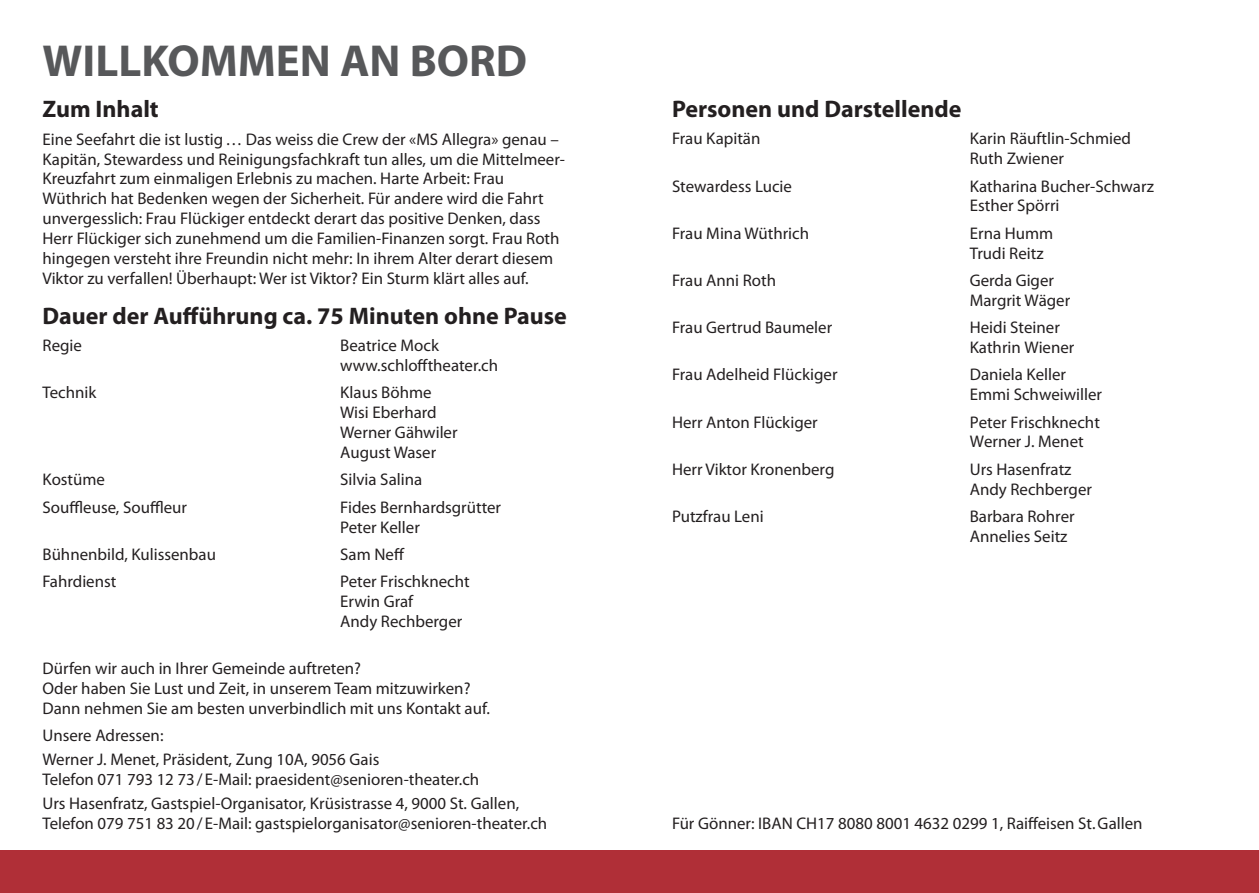
<style>
.page{position:relative;width:1259px;height:893px;background:#fff}
.page>*{position:absolute;margin:0;border:0;box-sizing:border-box;transform-origin:0 0}
.t1{font:700 45px "Myriad Pro";color:#57585a}
.t2{font:700 24px "Myriad Pro";color:#231f20}
.t3{font:16.8px/20px "Myriad Pro";color:#231f20}
</style>
<div class="page">
<div style="left:0;top:850px;width:1259px;height:43px;background:#b02f37"></div>
<h1 class="t1" style="left:43px;top:32px;width:486px">WILLKOMMEN AN BORD</h1>
<h2 class="t2" style="left:43px;top:94px;width:118px">Zum Inhalt</h2>
<p class="t3" style="left:43px;top:129px;width:524px">Eine Seefahrt die ist lustig… Das weiss die Crew der «MS Allegra» genau – Kapitän, Stewardess und Reinigungsfachkraft tun alles, um die Mittelmeer-Kreuzfahrt zum einmaligen Erlebnis zu machen. Harte Arbeit: Frau Wüthrich hat Bedenken wegen der Sicherheit. Für andere wird die Fahrt unvergesslich: Frau Flückiger entdeckt derart das positive Denken, dass Herr Flückiger sich zunehmend um die Familien-Finanzen sorgt. Frau Roth hingegen versteht ihre Freundin nicht mehr: In ihrem Alter derart diesem Viktor zu verfallen! Überhaupt: Wer ist Viktor? Ein Sturm klärt alles auf.</p>
<h2 class="t2" style="left:43px;top:300px;width:526px">Dauer der Aufführung ca. 75 Minuten ohne Pause</h2>
<p class="t3" style="left:43px;top:335px;width:41px">Regie</p>
<p class="t3" style="left:340px;top:335px;width:159px">Beatrice Mock www.schlofftheater.ch</p>
<p class="t3" style="left:43px;top:383px;width:55px">Technik</p>
<p class="t3" style="left:340px;top:383px;width:119px">Klaus Böhme<br>Wisi Eberhard<br>Werner Gähwiler<br>August Waser</p>
<p class="t3" style="left:43px;top:470px;width:64px">Kostüme</p>
<p class="t3" style="left:340px;top:470px;width:83px">Silvia Salina</p>
<p class="t3" style="left:43px;top:497px;width:146px">Souffleuse, Souffleur</p>
<p class="t3" style="left:340px;top:497px;width:162px">Fides Bernhardsgrütter<br>Peter Keller</p>
<p class="t3" style="left:43px;top:544px;width:175px">Bühnenbild, Kulissenbau</p>
<p class="t3" style="left:340px;top:544px;width:66px">Sam Neff</p>
<p class="t3" style="left:43px;top:571px;width:75px">Fahrdienst</p>
<p class="t3" style="left:340px;top:571px;width:131px">Peter Frischknecht<br>Erwin Graf<br>Andy Rechberger</p>
<h2 class="t2" style="left:672px;top:93px;width:291px">Personen und Darstellende</h2>
<p class="t3" style="left:672px;top:128px;width:90px">Frau Kapitän</p>
<p class="t3" style="left:672px;top:176px;width:121px">Stewardess Lucie</p>
<p class="t3" style="left:672px;top:223px;width:139px">Frau Mina Wüthrich</p>
<p class="t3" style="left:672px;top:270px;width:106px">Frau Anni Roth</p>
<p class="t3" style="left:672px;top:317px;width:162px">Frau Gertrud Baumeler</p>
<p class="t3" style="left:672px;top:364px;width:167px">Frau Adelheid Flückiger</p>
<p class="t3" style="left:672px;top:412px;width:147px">Herr Anton Flückiger</p>
<p class="t3" style="left:672px;top:459px;width:164px">Herr Viktor Kronenberg</p>
<p class="t3" style="left:672px;top:506px;width:93px">Putzfrau Leni</p>
<p class="t3" style="left:969px;top:128px;width:163px">Karin Räuftlin-Schmied<br>Ruth Zwiener</p>
<p class="t3" style="left:969px;top:176px;width:186px">Katharina Bucher-Schwarz<br>Esther Spörri</p>
<p class="t3" style="left:969px;top:223px;width:85px">Erna Humm<br>Trudi Reitz</p>
<p class="t3" style="left:969px;top:270px;width:102px">Gerda Giger<br>Margrit Wäger</p>
<p class="t3" style="left:969px;top:317px;width:106px">Heidi Steiner<br>Kathrin Wiener</p>
<p class="t3" style="left:969px;top:364px;width:134px">Daniela Keller<br>Emmi Schweiwiller</p>
<p class="t3" style="left:969px;top:412px;width:132px">Peter Frischknecht<br>Werner J. Menet</p>
<p class="t3" style="left:969px;top:459px;width:124px">Urs Hasenfratz<br>Andy Rechberger</p>
<p class="t3" style="left:969px;top:506px;width:106px">Barbara Rohrer<br>Annelies Seitz</p>
<p class="t3" style="left:43px;top:658px;width:449px">Dürfen wir auch in Ihrer Gemeinde auftreten?<br>Oder haben Sie Lust und Zeit, in unserem Team mitzuwirken?<br>Dann nehmen Sie am besten unverbindlich mit uns Kontakt auf.</p>
<p class="t3" style="left:43px;top:723px;width:338px;line-height:24.2px">Unsere Adressen:<br>Werner J. Menet, Präsident, Zung 10A, 9056 Gais</p>
<p class="t3" style="left:43px;top:767px;width:478px;line-height:24.2px">Telefon 071 793 12 73/ E-Mail: praesident@senioren-theater.ch<br>Urs Hasenfratz, Gastspiel-Organisator, Krüsistrasse 4, 9000 St. Gallen,</p>
<p class="t3" style="left:43px;top:813px;width:506px">Telefon 079 751 83 20/ E-Mail: gastspielorganisator@senioren-theater.ch</p>
<p class="t3" style="left:672px;top:813px;width:472px">Für Gönner: IBAN CH17 8080 8001 4632 0299 1, Raiffeisen St.Gallen</p>
</div>
